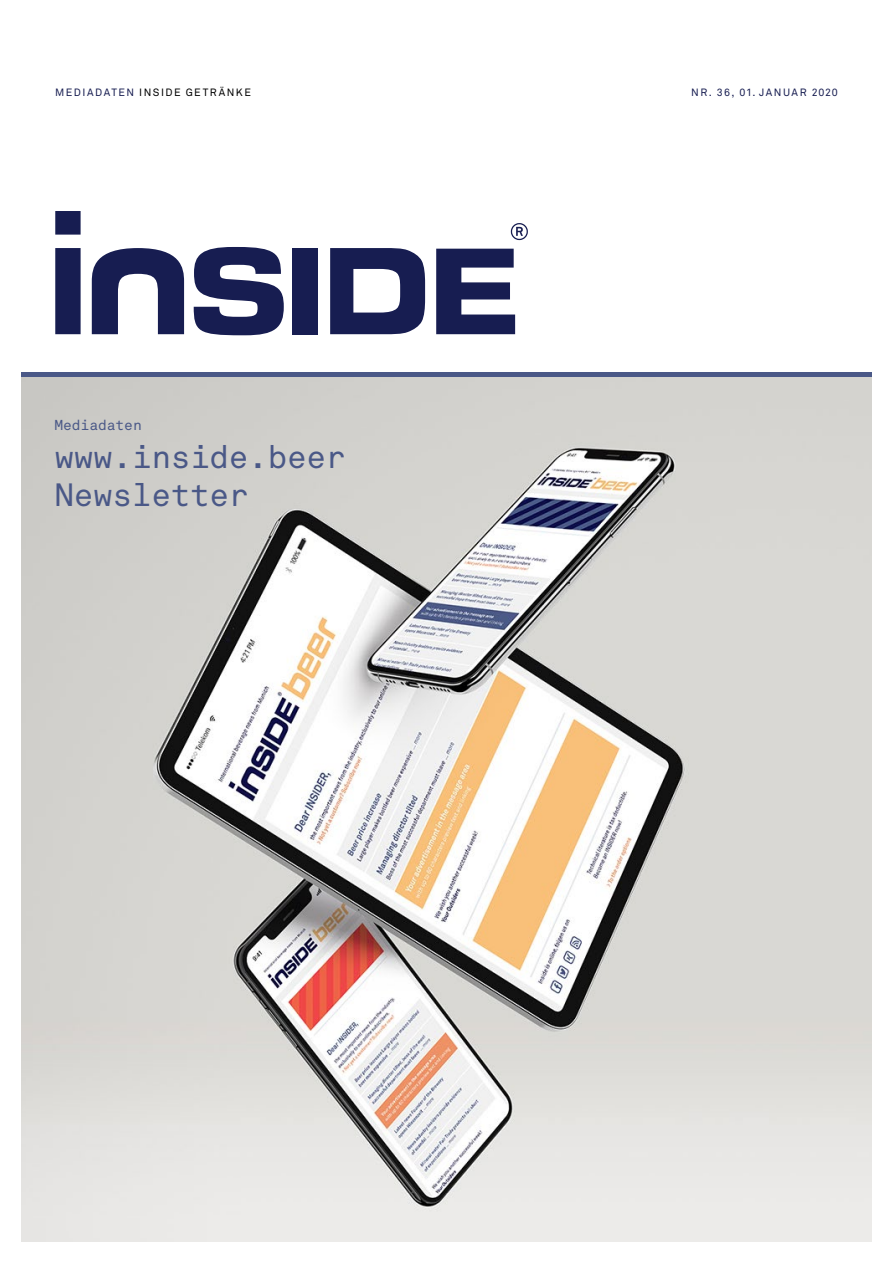
<style>
.page{position:relative;width:893px;height:1263px;background:#fff}
.page>*{position:absolute;margin:0;border:0;box-sizing:border-box;transform-origin:0 0}
.t1{font:31.8px/38.2px "Akkurat Mono Pro";letter-spacing:-.01em;color:#4a5887}
.t2{font:14.25px "Akkurat Mono Pro";letter-spacing:-.005em;color:#4a5887}
.t3{font:10.5px "Akkurat Pro";letter-spacing:.14em;color:#000}
.t4{font:10.5px "Akkurat Pro";letter-spacing:.135em;color:#171d51}
.s1{color:#171d51}
</style>
<div class="page">
<img style="left:21px;top:377px;width:851px;height:865px">
<div style="left:21px;top:372px;width:851px;height:5px;background:#4a5887"></div>
<div style="left:292px;top:248px;width:26px;height:86px;background:#171d51"></div>
<svg style="left:330px;top:248px;width:95px;height:86px"></svg>
<svg style="left:436px;top:249px;width:79px;height:85px"></svg>
<svg style="left:511px;top:223px;width:17px;height:17px"></svg>
<svg style="left:55px;top:211px;width:26px;height:123px;background:#353a67"></svg>
<svg style="left:92px;top:248px;width:92px;height:86px"></svg>
<svg style="left:194px;top:247px;width:90px;height:88px"></svg>
<p class="t3" style="left:55px;top:86px;width:197px"><span class="s1">MEDIADATEN</span> INSIDE GETRÄNKE</p>
<p class="t2" style="left:54px;top:416px;width:89px">Mediadaten</p>
<p class="t1" style="left:54px;top:438px;width:293px">www.inside.beer<br>Newsletter</p>
<p class="t4" style="left:691px;top:86px;width:148px">NR. 36, 01. JANUAR 2020</p>
</div>
